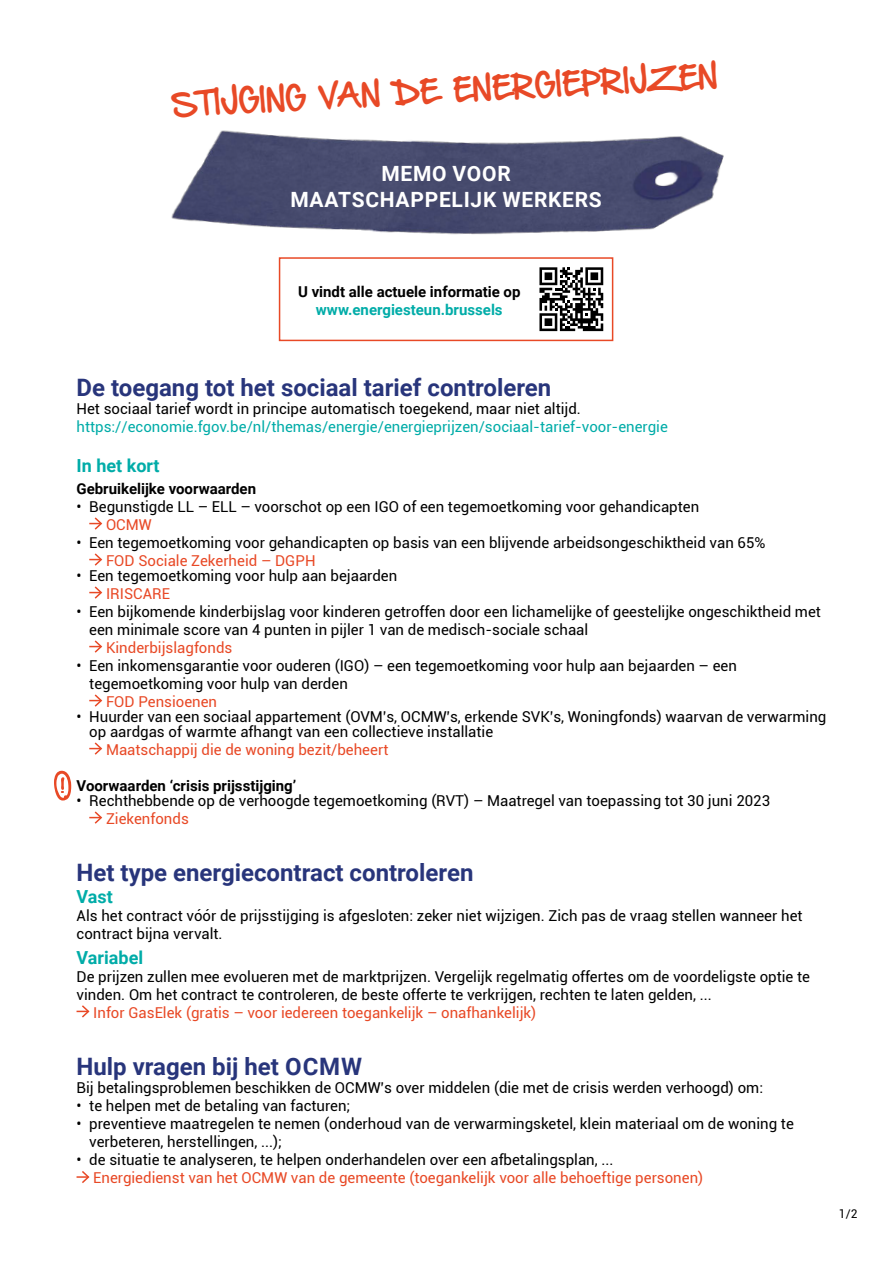
<style>
.page{position:relative;width:893px;height:1263px;background:#fff}
.page>*{position:absolute;margin:0;border:0;box-sizing:border-box;transform-origin:0 0}
.t1{font:27px "Hand Of Sean Demo";color:#e84926}
.t2{font:700 24px "Roboto";color:#28357b}
.t3{font:700 21px/25.2px "Roboto";letter-spacing:.035em;color:#fff;text-align:center}
.t4{font:700 18px "Roboto";color:#00aca8}
.t5{font:15px/18px "Roboto";color:#000}
.t6{font:15px "Roboto";color:#e84926}
.t7{font:15px "Roboto";color:#00aca8}
.t8{font:700 15px "Roboto";color:#000}
.t9{font:700 15px "Roboto";color:#00aca8}
.t10{font:12px "Roboto";color:#000}
</style>
<div class="page">
<svg style="left:89px;top:517px;width:14px;height:13px"></svg>
<svg style="left:89px;top:553px;width:14px;height:13px"></svg>
<svg style="left:89px;top:586px;width:14px;height:13px"></svg>
<svg style="left:89px;top:640px;width:14px;height:13px"></svg>
<svg style="left:89px;top:694px;width:14px;height:13px"></svg>
<svg style="left:89px;top:742px;width:14px;height:13px"></svg>
<svg style="left:89px;top:811px;width:14px;height:13px"></svg>
<svg style="left:77px;top:1005px;width:13px;height:13px"></svg>
<svg style="left:77px;top:1171px;width:13px;height:12px"></svg>
<img style="left:171px;top:130px;width:553px;height:153px">
<svg style="left:539px;top:267px;width:64px;height:64px"></svg>
<div style="left:279px;top:257px;width:334px;height:84px;border:2px solid #e84926"></div>
<svg style="left:54px;top:771px;width:17px;height:29px"></svg>
<h1 class="t1" style="left:172px;top:87px;width:548px;rotate:-3deg">STIJGING VAN DE ENERGIEPRIJZEN</h1>
<h3 class="t3" style="left:290px;top:163px;width:313px">MEMO VOOR<br>MAATSCHAPPELIJK WERKERS</h3>
<p class="t8" style="left:298px;top:285px;width:224px">U vindt alle actuele informatie op</p>
<p class="t9" style="left:316px;top:303px;width:188px">www.energiesteun.brussels</p>
<h2 class="t2" style="left:77px;top:378px;width:476px">De toegang tot het sociaal tarief controleren</h2>
<p class="t5" style="left:77px;top:401px;width:506px">Het sociaal tarief wordt in principe automatisch toegekend, maar niet altijd.</p>
<p class="t7" style="left:77px;top:420px;width:593px">https://economie.fgov.be/nl/themas/energie/energieprijzen/sociaal-tarief-voor-energie</p>
<p class="t4" style="left:77px;top:458px;width:85px">In het kort</p>
<p class="t8" style="left:77px;top:482px;width:181px">Gebruikelijke voorwaarden</p>
<p class="t5" style="left:77px;top:498px;width:624px">• Begunstigde LL – ELL – voorschot op een IGO of een tegemoetkoming voor gehandicapten</p>
<p class="t6" style="left:106px;top:518px;width:47px">OCMW</p>
<p class="t5" style="left:77px;top:534px;width:690px">• Een tegemoetkoming voor gehandicapten op basis van een blijvende arbeidsongeschiktheid van 65%</p>
<p class="t6" style="left:106px;top:554px;width:211px">FOD Sociale Zekerheid – DGPH</p>
<p class="t5" style="left:77px;top:567px;width:322px">• Een tegemoetkoming voor hulp aan bejaarden</p>
<p class="t6" style="left:106px;top:587px;width:65px">IRISCARE</p>
<p class="t5" style="left:89px;top:603px;width:733px;text-indent:-13px">• Een bijkomende kinderbijslag voor kinderen getroffen door een lichamelijke of geestelijke ongeschiktheid met een minimale score van 4 punten in pijler 1 van de medisch-sociale schaal</p>
<p class="t6" style="left:106px;top:641px;width:128px">Kinderbijslagfonds</p>
<p class="t5" style="left:89px;top:657px;width:649px;text-indent:-13px">• Een inkomensgarantie voor ouderen (IGO) – een tegemoetkoming voor hulp aan bejaarden – een tegemoetkoming voor hulp van derden</p>
<p class="t6" style="left:106px;top:695px;width:113px">FOD Pensioenen</p>
<p class="t5" style="left:89px;top:710px;width:739px;line-height:15px;text-indent:-13px">• Huurder van een sociaal appartement (OVM’s, OCMW’s, erkende SVK’s, Woningfonds) waarvan de verwarming op aardgas of warmte afhangt van een collectieve installatie</p>
<p class="t6" style="left:106px;top:739px;width:284px">Maatschappij die de woning bezit/beheert</p>
<p class="t8" style="left:77px;top:779px;width:221px">Voorwaarden ‘crisis prijsstijging’</p>
<p class="t5" style="left:77px;top:792px;width:695px">• Rechthebbende op de verhoogde tegemoetkoming (RVT) – Maatregel van toepassing tot 30 juni 2023</p>
<p class="t6" style="left:106px;top:808px;width:84px">Ziekenfonds</p>
<h2 class="t2" style="left:77px;top:863px;width:398px">Het type energiecontract controleren</h2>
<p class="t4" style="left:77px;top:889px;width:38px">Vast</p>
<p class="t5" style="left:77px;top:908px;width:727px">Als het contract vóór de prijsstijging is afgesloten: zeker niet wijzigen. Zich pas de vraag stellen wanneer het contract bijna vervalt.</p>
<p class="t4" style="left:77px;top:950px;width:68px">Variabel</p>
<p class="t5" style="left:77px;top:968px;width:735px">De prijzen zullen mee evolueren met de marktprijzen. Vergelijk regelmatig offertes om de voordeligste optie te vinden. Om het contract te controleren, de beste offerte te verkrijgen, rechten te laten gelden, ...</p>
<p class="t6" style="left:93px;top:1005px;width:444px">Infor GasElek (gratis – voor iedereen toegankelijk – onafhankelijk)</p>
<h2 class="t2" style="left:77px;top:1057px;width:287px">Hulp vragen bij het OCMW</h2>
<p class="t5" style="left:77px;top:1080px;width:688px">Bij betalingsproblemen beschikken de OCMW’s over middelen (die met de crisis werden verhoogd) om:</p>
<p class="t5" style="left:77px;top:1098px;width:275px">• te helpen met de betaling van facturen;</p>
<p class="t5" style="left:89px;top:1116px;width:706px;text-indent:-13px">• preventieve maatregelen te nemen (onderhoud van de verwarmingsketel, klein materiaal om de woning te verbeteren, herstellingen, ...);</p>
<p class="t5" style="left:77px;top:1152px;width:538px">• de situatie te analyseren, te helpen onderhandelen over een afbetalingsplan, ...</p>
<p class="t6" style="left:93px;top:1171px;width:611px">Energiedienst van het OCMW van de gemeente (toegankelijk voor alle behoeftige personen)</p>
<p class="t10" style="left:839px;top:1208px;width:20px">1/2</p>
</div>
